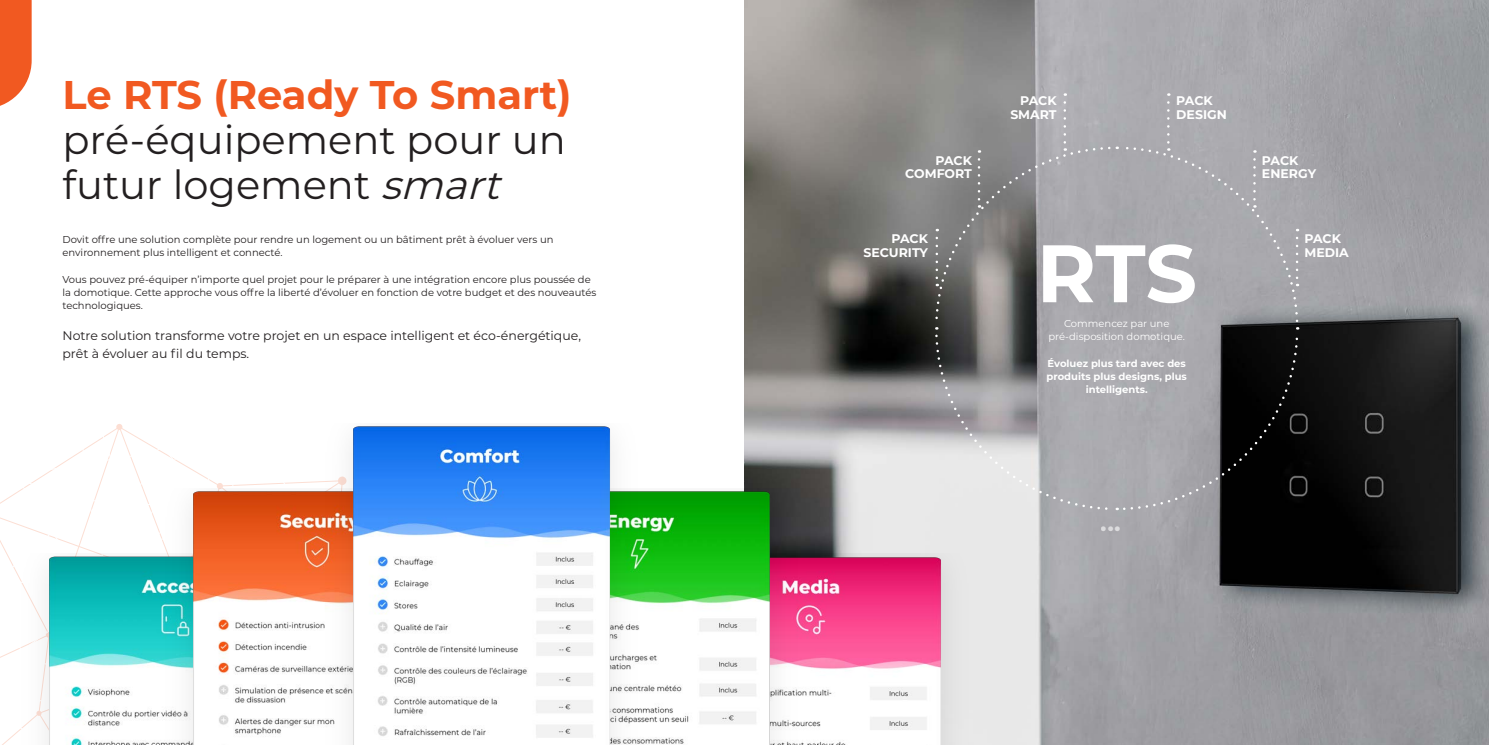
<style>
.page{position:relative;width:1489px;height:745px;background:#fff}
.page>*{position:absolute;margin:0;border:0;box-sizing:border-box;transform-origin:0 0}
.t1{font:700 81.25px "Montserrat";color:#fff}
.Titre{font:40px/45px "Montserrat";color:#231f20}
.Titre-2{font:700 40px "Montserrat";color:#f15921}
.t2{font:700 25px "Montserrat";color:#fff}
.t3{font:12.5px/17.5px "Montserrat";color:#231f20}
.t4{font:700 12.5px/13.8px "Montserrat";color:#fff;text-align:right}
.t5{font:10px/13.2px "Montserrat";color:#231f20}
.t6{font:700 10px/13.2px "Montserrat";color:#fff;text-align:center}
.t7{font:10px "Montserrat";color:#fff}
.s1{font-style:italic}
</style>
<div class="page">
<img style="left:744px;top:0;width:744px;height:744px">
<svg style="left:933px;top:102px;width:366px;height:409px;background:#929295"></svg>
<svg style="left:0;top:424px;width:321px;height:320px"></svg>
<img style="left:801px;top:553px;width:171px;height:191px">
<img style="left:18px;top:553px;width:143px;height:191px">
<img style="left:161px;top:488px;width:640px;height:256px">
<img style="left:321px;top:426px;width:320px;height:318px">
<svg style="left:0;top:0;width:32px;height:106px;background:#f26e3d"></svg>
<p class="Titre-2" style="left:62px;top:66px;width:510px">Le RTS (Ready To Smart)</p>
<p class="Titre" style="left:62px;top:116px;width:505px">pré-équipement pour un futur logement <span class="s1">smart</span></p>
<p class="t5" style="left:62px;top:232px;width:492px">Dovit offre une solution complète pour rendre un logement ou un bâtiment prêt à évoluer vers un environnement plus intelligent et connecté.</p>
<p class="t5" style="left:62px;top:272px;width:535px">Vous pouvez pré-équiper n’importe quel projet pour le préparer à une intégration encore plus poussée de la domotique. Cette approche vous offre la liberté d’évoluer en fonction de votre budget et des nouveautés technologiques.</p>
<p class="t3" style="left:62px;top:326px;width:520px">Notre solution transforme votre projet en un espace intelligent et éco-énergétique, prêt à évoluer au fil du temps.</p>
<p class="t4" style="left:905px;top:153px;width:68px">PACK<br>COMFORT</p>
<p class="t4" style="left:863px;top:231px;width:66px">PACK<br>SECURITY</p>
<p class="t4" style="left:1010px;top:93px;width:48px">PACK<br>SMART</p>
<p class="t4" style="left:1176px;top:93px;width:52px;text-align:left">PACK<br>DESIGN</p>
<p class="t1" style="left:1036px;top:214px;width:162px">RTS</p>
<p class="t7" style="left:1063px;top:316px;width:107px">Commencez par une</p>
<p class="t7" style="left:1048px;top:330px;width:138px">pré-disposition domotique.</p>
<p class="t6" style="left:1046px;top:356px;width:142px">Évoluez plus tard avec des produits plus designs, plus intelligents.</p>
<p class="t4" style="left:1261px;top:153px;width:56px;text-align:left">PACK<br>ENERGY</p>
<p class="t4" style="left:1304px;top:231px;width:46px;text-align:left">PACK<br>MEDIA</p>
<h3 class="t2" style="left:1100px;top:503px;width:21px">...</h3>
</div>
